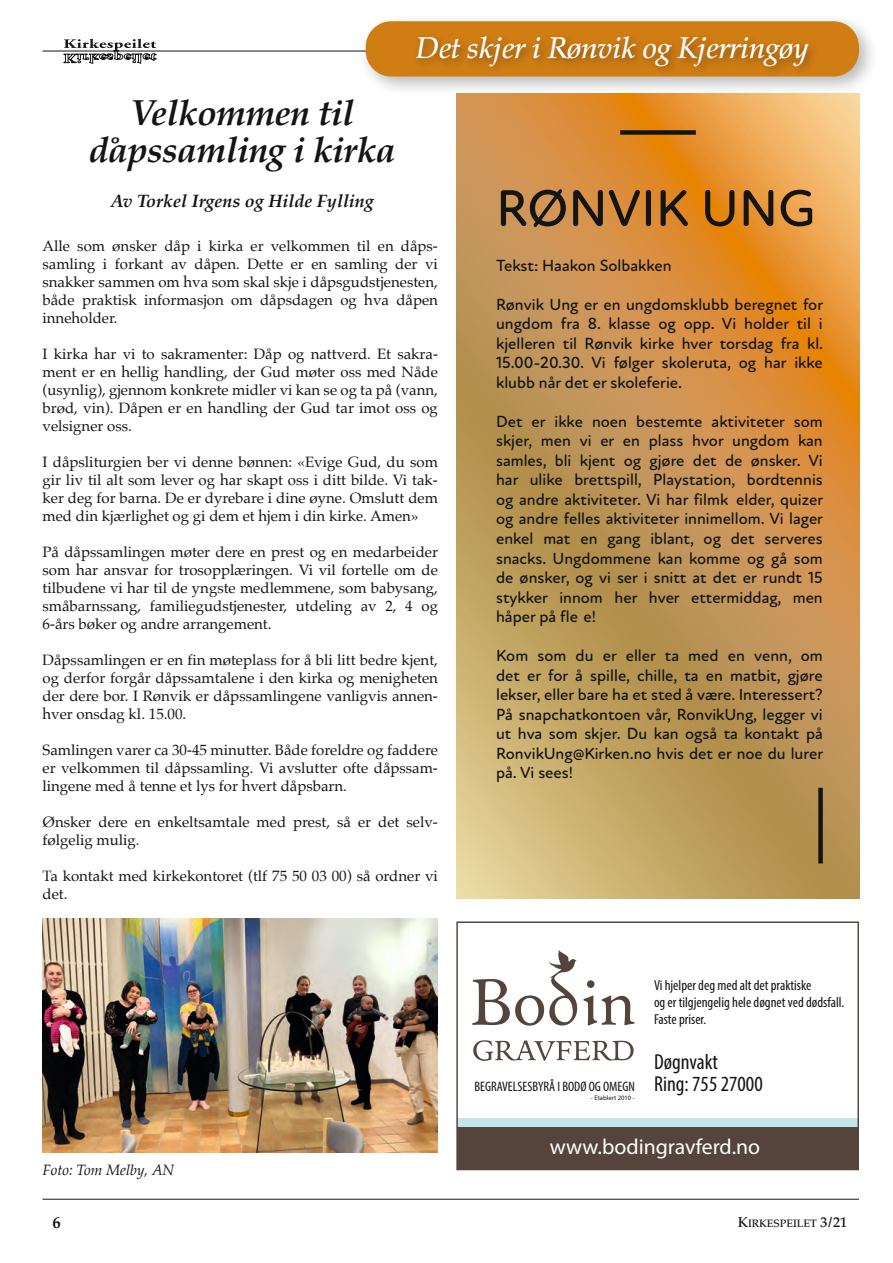
<style>
.page{position:relative;width:893px;height:1263px;background:#fff}
.page>*{position:absolute;margin:0;border:0;box-sizing:border-box;transform-origin:0 0}
.t1{font:500 52.5px "Atten Round New";color:#131413}
.t2{font:italic 700 36px/37.5px "Palatino";letter-spacing:-.02em;color:#131413;text-align:center}
.t3{font:italic 500 30px "Palatino";letter-spacing:-.01em;color:#fff}
.t4{font:21.75px "Myriad Pro";color:#fff}
.t5{font:condensed 21.75px "Myriad Pro";color:#131413}
.t6{font:18px "Palatino Bold Italic Os F";color:#131413}
.t7{font:500 16.5px/19.5px "Atten Round New";color:#131413;text-align:justify}
.t8{font:700 16.5px "Palatino";color:#131413}
.t9{font:15px/18px "Palatino";color:#131413;text-align:justify}
.t10{font:italic 15px "Palatino";color:#131413}
.t11{font:condensed 14.4px/17.4px "Myriad Pro";color:#131413}
.t12{font:condensed 13.8px "Myriad Pro";color:#131413}
.t13{font:500 10.65px "Palatino";color:#131413}
.t14{font:6.6px "Myriad Pro";color:#131413}
.s1{font-size:21.75px}
.s2{font-size:14.25px}
</style>
<div class="page">
<hr style="left:43px;top:1199px;width:816px;height:1px;background:#131413">
<hr style="left:43px;top:51px;width:816px;height:1px;background:#131413">
<svg style="left:64px;top:38px;width:92px;height:26px"></svg>
<div style="left:358px;top:13px;width:521px;height:84px;background:#131413;opacity:.3"></div>
<div style="left:366px;top:21px;width:493px;height:56px;background:#d07d14;border-radius:26px"></div>
<div style="left:412px;top:32px;width:407px;height:45px;background:#131413;opacity:.4"></div>
<svg style="left:456px;top:94px;width:404px;height:805px;background:#cc9952"></svg>
<img style="left:43px;top:918px;width:395px;height:235px">
<div style="left:818px;top:788px;width:5px;height:75px;background:#131413"></div>
<div style="left:620px;top:130px;width:76px;height:5px;background:#131413"></div>
<div style="left:457px;top:1118px;width:401px;height:9px;background:#c1e7ec"></div>
<div style="left:457px;top:1127px;width:401px;height:42px;background:#54443c"></div>
<svg style="left:473px;top:1040px;width:161px;height:21px"></svg>
<svg style="left:472px;top:950px;width:105px;height:76px"></svg>
<svg style="left:587px;top:980px;width:7px;height:8px"></svg>
<svg style="left:584px;top:995px;width:50px;height:30px"></svg>
<div style="left:456px;top:921px;width:403px;height:249px;border:1px solid #56443c"></div>
<h3 class="t3" style="left:416px;top:30px;width:395px">Det skjer i Rønvik og Kjerringøy</h3>
<h2 class="t2" style="left:89px;top:94px;width:309px">Velkommen til dåpssamling i kirka</h2>
<p class="t6" style="left:111px;top:191px;width:265px">Av Torkel Irgens og Hilde Fylling</p>
<h1 class="t1" style="left:496px;top:177px;width:320px">RØNVIK UNG</h1>
<p class="t7" style="left:496px;top:256px;width:177px">Tekst: Haakon Solbakken</p>
<p class="t7" style="left:496px;top:295px;width:329px">Rønvik Ung er en ungdomsklubb beregnet for ungdom fra 8. klasse og opp. Vi holder til i kjelleren til Rønvik kirke hver torsdag fra kl.<br>15.00-20.30. Vi følger skoleruta, og har ikke klubb når det er skoleferie.</p>
<p class="t7" style="left:496px;top:412px;width:329px">Det er ikke noen bestemte aktiviteter som skjer, men vi er en plass hvor ungdom kan samles, bli kjent og gjøre det de ønsker. Vi har ulike brettspill, Playstation, bordtennis og andre aktiviteter. Vi har filmk elder, quizer og andre felles aktiviteter innimellom. Vi lager enkel mat en gang iblant, og det serveres snacks. Ungdommene kan komme og gå som de ønsker, og vi ser i snitt at det er rundt 15 stykker innom her hver ettermiddag, men håper på fle e!</p>
<p class="t7" style="left:496px;top:646px;width:329px">Kom som du er eller ta med en venn, om det er for å spille, chille, ta en matbit, gjøre lekser, eller bare ha et sted å være. Interessert?<br>På snapchatkontoen vår, RonvikUng, legger vi ut hva som skjer. Du kan også ta kontakt på RonvikUng@Kirken.no hvis det er noe du lurer på. Vi sees!</p>
<p class="t9" style="left:43px;top:237px;width:397px">Alle som ønsker dåp i kirka er velkommen til en dåps&shy;samling i forkant av dåpen. Dette er en samling der vi snakker sammen om hva som skal skje i dåpsgudstjenesten, både praktisk informasjon om dåpsdagen og hva dåpen inneholder.</p>
<p class="t9" style="left:43px;top:345px;width:397px">I kirka har vi to sakramenter: Dåp og nattverd. Et sakra&shy;ment er en hellig handling, der Gud møter oss med Nåde (usynlig), gjennom konkrete midler vi kan se og ta på (vann, brød, vin). Dåpen er en handling der Gud tar imot oss og velsigner oss.</p>
<p class="t9" style="left:43px;top:453px;width:397px">I dåpsliturgien ber vi denne bønnen: «Evige Gud, du som gir liv til alt som lever og har skapt oss i ditt bilde. Vi tak&shy;ker deg for barna. De er dyrebare i dine øyne. Omslutt dem med din kjærlighet og gi dem et hjem i din kirke. Amen»</p>
<p class="t9" style="left:43px;top:543px;width:397px">På dåpssamlingen møter dere en prest og en medarbeider som har ansvar for trosopplæringen. Vi vil fortelle om de tilbudene vi har til de yngste medlemmene, som babysang, småbarnssang, familiegudstjenester, utdeling av 2, 4 og 6-års bøker og andre arrangement.</p>
<p class="t9" style="left:43px;top:651px;width:397px">Dåpssamlingen er en fin møteplass for å bli litt bedre kjent, og derfor forgår dåpssamtalene i den kirka og menigheten der dere bor. I Rønvik er dåpssamlingene vanligvis annen&shy;hver onsdag kl. 15.00.</p>
<p class="t9" style="left:43px;top:741px;width:397px">Samlingen varer ca 30-45 minutter. Både foreldre og faddere er velkommen til dåpssamling. Vi avslutter ofte dåpssam&shy;lingene med å tenne et lys for hvert dåpsbarn.</p>
<p class="t9" style="left:43px;top:813px;width:397px">Ønsker dere en enkeltsamtale med prest, så er det selv&shy;følgelig mulig.</p>
<p class="t9" style="left:43px;top:867px;width:397px">Ta kontakt med kirkekontoret (tlf 75 50 03 00) så ordner vi det.</p>
<p class="t11" style="left:654px;top:976px;width:192px">Vi hjelper deg med alt det praktiske<br>og er tilgjengelig hele døgnet ved dødsfall.<br>Faste priser.</p>
<h3 class="t5" style="left:654px;top:1049px;width:66px">Døgnvakt</h3>
<p class="t12" style="left:474px;top:1078px;width:290px">BEGRAVELSESBYRÅ I BODØ OG OMEGN <span class="s1">Ring: 755 27000</span></p>
<p class="t14" style="left:591px;top:1093px;width:45px">- Etablert 2010 -</p>
<p class="t10" style="left:42px;top:1157px;width:133px">Foto: Tom Melby, AN</p>
<h3 class="t4" style="left:550px;top:1134px;width:212px">www.bodingravferd.no</h3>
<p class="t8" style="left:53px;top:1208px;width:10px">6</p>
<p class="t13" style="left:738px;top:1217px;width:111px"><span class="s2">K</span>IRKESPEILET <span class="s2">3/21</span></p>
</div>
